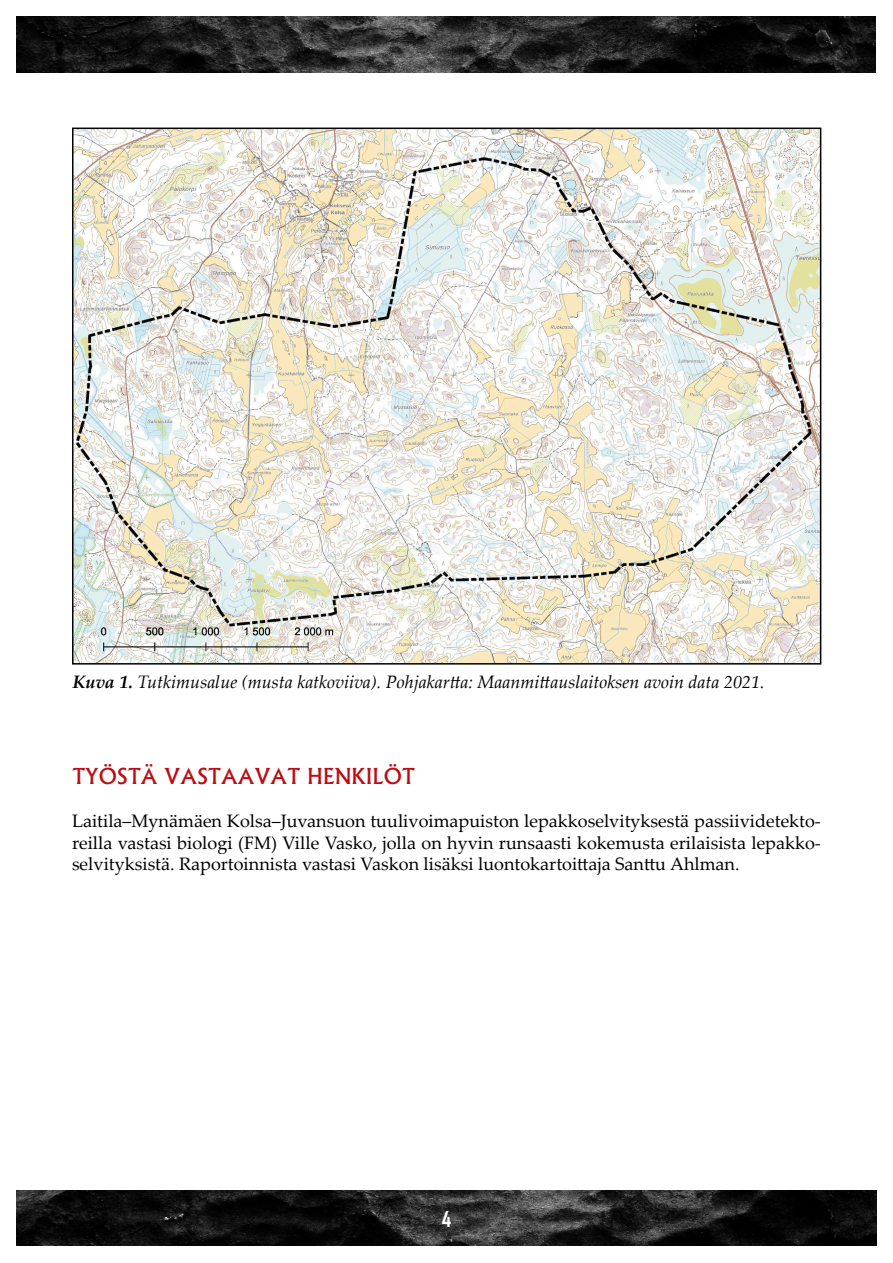
<style>
.page{position:relative;width:893px;height:1263px;background:#fff}
.page>*{position:absolute;margin:0;border:0;box-sizing:border-box;transform-origin:0 0}
.Perusotsikko{font:500 21px "Albertus";color:#bf0c12}
.t1{font:700 21px "Agency FB";color:#fff}
.Perusteksti{font:18px/21.6px "Palatino Linotype";color:#000;text-align:justify}
.Perusteksti-2{font:italic 18px "Palatino Linotype";color:#000}
.s1{font-weight:700}
</style>
<div class="page">
<img style="left:17px;top:1191px;width:859px;height:55px">
<img style="left:17px;top:17px;width:859px;height:55px">
<img style="left:75px;top:131px;width:743px;height:530px">
<p class="Perusteksti-2" style="left:72px;top:669px;width:694px"><span class="s1">Kuva 1.</span> Tutkimusalue (musta katkoviiva). Pohjakartta: Maanmittauslaitoksen avoin data 2021.</p>
<p class="Perusotsikko" style="left:72px;top:763px;width:345px">TYÖSTÄ VASTAAVAT HENKILÖT</p>
<p class="Perusteksti" style="left:72px;top:810px;width:750px">Laitila–Mynämäen Kolsa–Juvansuon tuulivoimapuiston lepakkoselvityksestä passiividetekto&shy;reilla vastasi biologi (FM) Ville Vasko, jolla on hyvin runsaasti kokemusta erilaisista lepakko&shy;selvityksistä. Raportoinnista vastasi Vaskon lisäksi luontokartoittaja Santtu Ahlman.</p>
<p class="t1" style="left:442px;top:1206px;width:11px">4</p>
</div>
